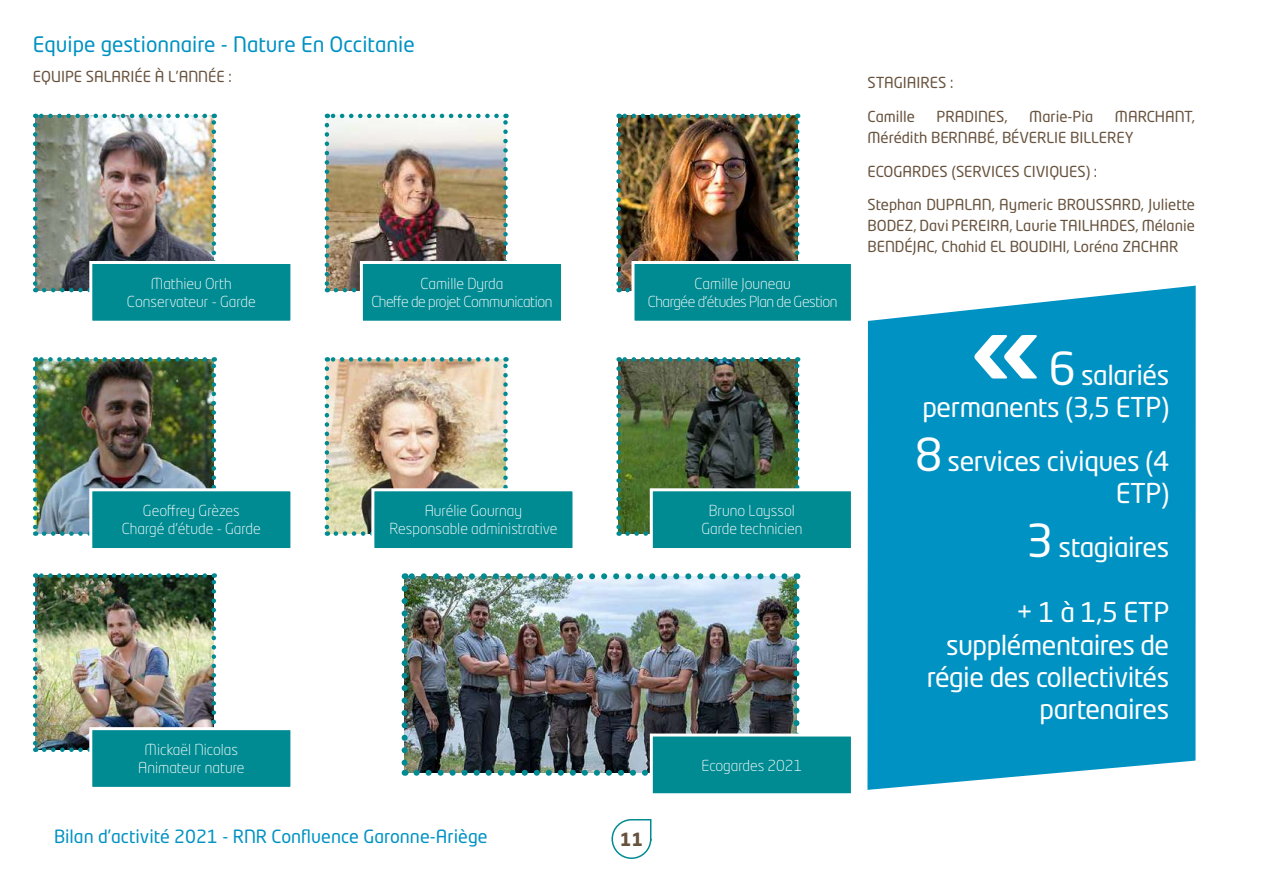
<style>
.page{position:relative;width:1263px;height:893px;background:#fff}
.page>*{position:absolute;margin:0;border:0;box-sizing:border-box;transform-origin:0 0}
.t1{font:27px/32.4px "Neo Tech Std";letter-spacing:-.02em;color:#fff;text-align:right}
.t2{font:21px "Neo Tech Std";color:#0092c3}
.t3{font:18px "Neo Tech Std";color:#0092c3}
.t4{font:700 18px "Neo Tech Std";color:#67523d}
.t5{font:15px/21px "Neo Tech Std";color:#67523d}
.t6{font:300 15px/18px "Neo Tech Std";color:#fff;text-align:center}
.t7{font:300 15px/18px "Neo Tech Std";letter-spacing:-.03em;color:#fff;text-align:center}
.s1{font-weight:700;font-size:97.5px}
.s2{font-size:45px}
</style>
<div class="page">
<svg style="left:611px;top:819px;width:41px;height:40px"></svg>
<img style="left:35px;top:576px;width:177px;height:174px">
<svg style="left:33px;top:585px;width:4px;height:167px"></svg>
<svg style="left:44px;top:747px;width:45px;height:5px"></svg>
<svg style="left:212px;top:573px;width:4px;height:154px"></svg>
<svg style="left:35px;top:573px;width:170px;height:5px"></svg>
<img style="left:405px;top:576px;width:388px;height:197px">
<svg style="left:416px;top:770px;width:234px;height:6px"></svg>
<svg style="left:402px;top:589px;width:6px;height:187px"></svg>
<svg style="left:793px;top:573px;width:6px;height:160px"></svg>
<svg style="left:405px;top:573px;width:379px;height:6px"></svg>
<img style="left:35px;top:116px;width:177px;height:174px">
<svg style="left:33px;top:125px;width:4px;height:167px"></svg>
<svg style="left:44px;top:288px;width:45px;height:4px"></svg>
<svg style="left:212px;top:114px;width:4px;height:147px"></svg>
<svg style="left:35px;top:114px;width:170px;height:4px"></svg>
<div style="left:91px;top:262px;width:201px;height:60px;background:#008b92"></div>
<div style="left:89px;top:261px;width:204px;height:63px;border:3px solid #fff"></div>
<img style="left:35px;top:359px;width:177px;height:175px">
<svg style="left:33px;top:369px;width:4px;height:167px"></svg>
<svg style="left:44px;top:531px;width:45px;height:5px"></svg>
<svg style="left:212px;top:357px;width:4px;height:131px"></svg>
<svg style="left:35px;top:357px;width:170px;height:5px"></svg>
<div style="left:91px;top:490px;width:201px;height:59px;background:#008b92"></div>
<div style="left:89px;top:488px;width:204px;height:63px;border:3px solid #fff"></div>
<div style="left:91px;top:729px;width:201px;height:59px;background:#008b92"></div>
<div style="left:89px;top:727px;width:204px;height:63px;border:3px solid #fff"></div>
<div style="left:651px;top:735px;width:201px;height:60px;background:#008b92"></div>
<div style="left:650px;top:733px;width:204px;height:63px;border:3px solid #fff"></div>
<img style="left:327px;top:359px;width:176px;height:175px">
<svg style="left:325px;top:369px;width:4px;height:167px"></svg>
<svg style="left:336px;top:531px;width:35px;height:5px"></svg>
<svg style="left:503px;top:357px;width:5px;height:131px"></svg>
<svg style="left:327px;top:357px;width:170px;height:5px"></svg>
<div style="left:373px;top:490px;width:201px;height:59px;background:#008b92"></div>
<div style="left:371px;top:488px;width:204px;height:63px;border:3px solid #fff"></div>
<img style="left:619px;top:359px;width:176px;height:175px">
<svg style="left:616px;top:369px;width:5px;height:167px"></svg>
<svg style="left:627px;top:531px;width:23px;height:5px"></svg>
<svg style="left:795px;top:357px;width:4px;height:131px"></svg>
<svg style="left:619px;top:357px;width:169px;height:5px"></svg>
<div style="left:651px;top:490px;width:201px;height:59px;background:#008b92"></div>
<div style="left:650px;top:488px;width:204px;height:63px;border:3px solid #fff"></div>
<img style="left:327px;top:116px;width:176px;height:174px">
<svg style="left:325px;top:125px;width:4px;height:167px"></svg>
<svg style="left:336px;top:288px;width:24px;height:4px"></svg>
<svg style="left:503px;top:114px;width:5px;height:147px"></svg>
<svg style="left:327px;top:114px;width:170px;height:4px"></svg>
<div style="left:361px;top:262px;width:201px;height:60px;background:#008b92"></div>
<div style="left:360px;top:261px;width:204px;height:63px;border:3px solid #fff"></div>
<img style="left:619px;top:116px;width:176px;height:174px">
<svg style="left:616px;top:125px;width:5px;height:167px"></svg>
<svg style="left:627px;top:288px;width:4px;height:4px"></svg>
<svg style="left:795px;top:114px;width:4px;height:147px"></svg>
<svg style="left:619px;top:114px;width:169px;height:4px"></svg>
<div style="left:633px;top:262px;width:219px;height:60px;background:#008b92"></div>
<div style="left:631px;top:261px;width:223px;height:63px;border:3px solid #fff"></div>
<svg style="left:867px;top:286px;width:329px;height:504px;background:#1099c6"></svg>
<h2 class="t2" style="left:33px;top:32px;width:383px">Equipe gestionnaire - Nature En Occitanie</h2>
<p class="t5" style="left:33px;top:65px;width:200px">EQUIPE SALARIÉE À L’ANNÉE :</p>
<p class="t6" style="left:127px;top:274px;width:130px">Mathieu Orth<br>Conservateur - Garde</p>
<p class="t6" style="left:122px;top:502px;width:140px">Geoffrey Grèzes<br>Chargé d’étude - Garde</p>
<p class="t6" style="left:138px;top:741px;width:108px">Mickaël Nicolas<br>Animateur nature</p>
<p class="t7" style="left:371px;top:274px;width:183px">Camille Dyrda<br>Cheffe de projet Communication</p>
<p class="t7" style="left:648px;top:274px;width:191px">Camille Jouneau<br>Chargée d’études Plan de Gestion</p>
<p class="t6" style="left:390px;top:502px;width:169px">Aurélie Gournay<br>Responsable administrative</p>
<p class="t6" style="left:701px;top:502px;width:103px">Bruno Layssol<br>Garde technicien</p>
<p class="t6" style="left:701px;top:756px;width:103px">Ecogardes 2021</p>
<p class="t3" style="left:54px;top:825px;width:435px">Bilan d’activité 2021 - RNR Confluence Garonne-Ariège</p>
<p class="t4" style="left:620px;top:828px;width:25px">11</p>
<p class="t5" style="left:867px;top:72px;width:87px">STAGIAIRES :</p>
<p class="t5" style="left:867px;top:106px;width:49px">Camille</p>
<p class="t5" style="left:936px;top:106px;width:73px">PRADINES,</p>
<p class="t5" style="left:1029px;top:106px;width:66px">Marie-Pia</p>
<p class="t5" style="left:867px;top:106px;width:329px;text-indent:247px">MARCHANT,<br>Mérédith BERNABÉ, BÉVERLIE BILLEREY</p>
<p class="t5" style="left:867px;top:160px;width:231px">ECOGARDES (SERVICES CIVIQUES) :</p>
<p class="t5" style="left:867px;top:194px;width:329px;text-align:justify">Stephan DUPALAN, Aymeric BROUSSARD, Juliette BODEZ, Davi PEREIRA, Laurie TAILHADES, Mélanie BENDÉJAC, Chahid EL BOUDIHI, Loréna ZACHAR</p>
<h1 class="t1" style="left:922px;top:358px;width:248px"><span class="s1">«</span> <span class="s2">6</span> salariés permanents (3,5 ETP)</h1>
<h1 class="t1" style="left:915px;top:445px;width:256px"><span class="s2">8</span> services civiques (4<br>ETP)</h1>
<h1 class="t1" style="left:1026px;top:531px;width:145px"><span class="s2">3</span> stagiaires</h1>
<h1 class="t1" style="left:927px;top:596px;width:244px">+ 1 à 1,5 ETP supplémentaires de régie des collectivités partenaires</h1>
</div>
